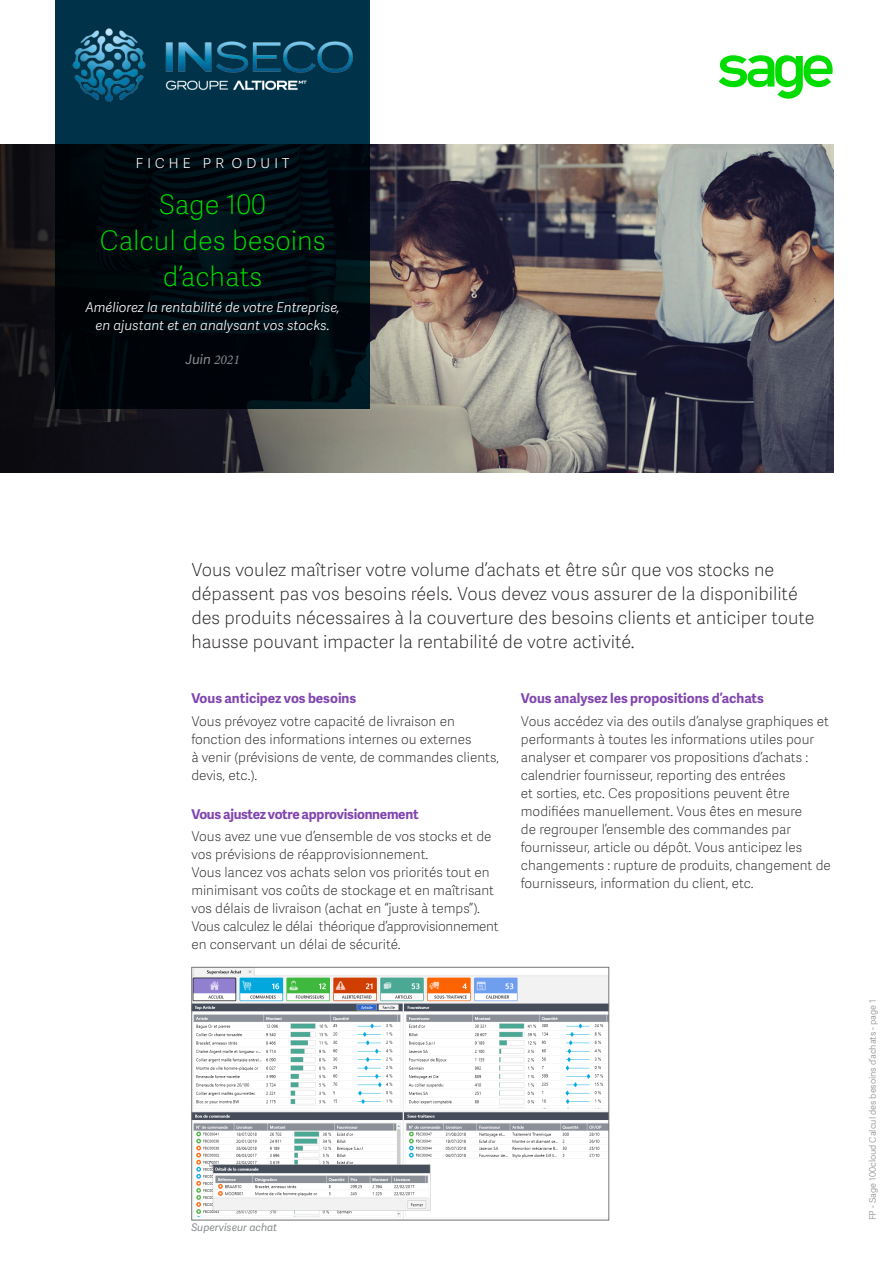
<style>
.page{position:relative;width:893px;height:1263px;background:#fff}
.page>*{position:absolute;margin:0;border:0;box-sizing:border-box;transform-origin:0 0}
.Boxed_Header___LongF{font:27px/36px "Adelle Sans SAGE Th";color:#00dc00;text-align:center}
.Chapo_Mid_Cyan{font:18px/24px "Adelle Sans SAGE Th";color:#231f20}
.Boxed_Header___LongF-2{font:18px "Adelle Sans SAGE Th";letter-spacing:.2em;color:#fff}
.Body_8pt{font:13.5px/18px "Adelle Sans SAGE Th";color:#231f20}
.Body_8pt-2{font:13.5px/18px "Adelle Sans SAGE Th";letter-spacing:-.02em;color:#231f20}
.Boxed_Header___LongF-3{font:italic 13.5px/18px "Adelle Sans SAGE Lt";color:#fff;text-align:center}
.Body_8pt-3{font:700 13.5px "Adelle Sans SAGE";color:#8246af}
.Body_8pt-4{font:700 13.5px "Adelle Sans SAGE";letter-spacing:-.02em;color:#8246af}
.Intertitre_bleu_rect{font:700 13.5px "Adelle Sans SAGE";color:#8246af}
.Boxed_Header___LongF-4{font:italic 13.5px "Adelle Sans SAGE";color:#888b8d}
.Ligne_titre__gauche{font:italic 10.5px "Adelle Sans SAGE";color:#888b8d}
.t1{font:9px "Adelle Sans SAGE Lt";color:#888b8d}
.s1{font-family:"Minion Pro"}
</style>
<div class="page">
<img style="left:193px;top:969px;width:414px;height:249px">
<div style="left:191px;top:967px;width:418px;height:253px;border:1px solid #75787b"></div>
<img style="left:0;top:145px;width:833px;height:327px">
<svg style="left:719px;top:55px;width:114px;height:44px"></svg>
<svg style="left:55px;top:0;width:315px;height:408px;background:#001119"></svg>
<img style="left:66px;top:22px;width:293px;height:89px">
<p class="Boxed_Header___LongF-2" style="left:135px;top:148px;width:156px">fiche pr oduit</p>
<p class="Boxed_Header___LongF" style="left:99px;top:185px;width:228px">Sage 100<br>Calcul des besoins d’achats</p>
<p class="Boxed_Header___LongF-3" style="left:85px;top:298px;width:256px">Améliorez la rentabilité de votre Entreprise, en ajustant et en analysant vos stocks.</p>
<p class="Boxed_Header___LongF-4" style="left:185px;top:349px;width:56px">Juin <span class="s1">2021</span></p>
<p class="Chapo_Mid_Cyan" style="left:191px;top:557px;width:625px">Vous voulez maîtriser votre volume d’achats et être sûr que vos stocks ne dépassent pas vos besoins réels. Vous devez vous assurer de la disponibilité des produits nécessaires à la couverture des besoins clients et anticiper toute hausse pouvant impacter la rentabilité de votre activité.</p>
<p class="Intertitre_bleu_rect" style="left:191px;top:689px;width:166px">Vous anticipez vos besoins</p>
<p class="Body_8pt" style="left:191px;top:711px;width:265px">Vous prévoyez votre capacité de livraison en</p>
<p class="Body_8pt" style="left:191px;top:729px;width:309px">fonction des informations internes ou externes<br>à venir (prévisions de vente, de commandes clients, devis, etc.).</p>
<p class="Body_8pt-4" style="left:191px;top:804px;width:229px">Vous ajustez votre approvisionnement</p>
<p class="Body_8pt" style="left:191px;top:827px;width:302px">Vous avez une vue d’ensemble de vos stocks et de vos prévisions de réapprovisionnement.</p>
<p class="Body_8pt" style="left:191px;top:863px;width:304px">Vous lancez vos achats selon vos priorités tout en minimisant vos coûts de stockage et en maîtrisant vos délais de livraison (achat en “juste à temps”).</p>
<p class="Body_8pt-2" style="left:191px;top:917px;width:309px">Vous calculez le délai théorique d’approvisionnement en conservant un délai de sécurité.</p>
<p class="Body_8pt-3" style="left:521px;top:689px;width:245px">Vous analysez les propositions d’achats</p>
<p class="Body_8pt" style="left:521px;top:711px;width:311px">Vous accédez via des outils d’analyse graphiques et performants à toutes les informations utiles pour analyser et comparer vos propositions d’achats : calendrier fournisseur, reporting des entrées<br>et sorties, etc. Ces propositions peuvent être modifiées manuellement. Vous êtes en mesure<br>de regrouper l’ensemble des commandes par fournisseur, article ou dépôt. Vous anticipez les changements : rupture de produits, changement de fournisseurs, information du client, etc.</p>
<p class="Ligne_titre__gauche" style="left:191px;top:1220px;width:87px">Superviseur achat</p>
<p class="t1" style="left:866px;top:1220px;width:223px;rotate:-90deg">FP - Sage 100cloud Calcul des besoins d’achats - page 1</p>
</div>
